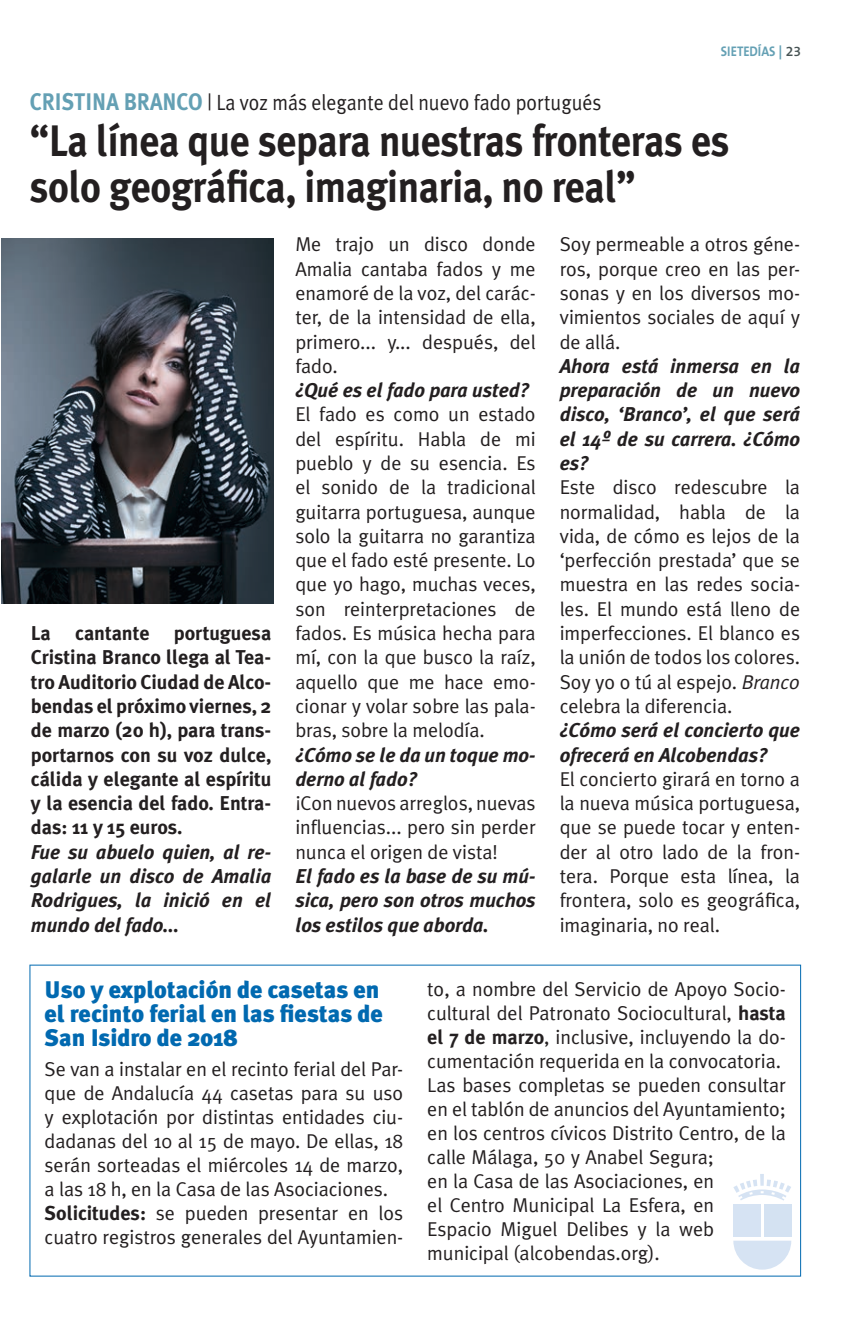
<style>
.page{position:relative;width:846px;height:1321px;background:#fff}
.page>*{position:absolute;margin:0;border:0;box-sizing:border-box;transform-origin:0 0}
.t1{font:700 44px/46px "Meta Plus";letter-spacing:-.01em;color:#231f20;scale:.9 1}
.t2{font:900 24px/24px "Meta Plus";letter-spacing:-.005em;color:#0169b0}
.t3{font:22px "Meta Plus Normal";color:#231f20;scale:.9 1}
.t4{font:20px/24.2px "Meta Plus Normal";letter-spacing:-.005em;color:#231f20;text-align:justify}
.t5{font:italic 700 20px/24.2px "Meta Plus";letter-spacing:-.005em;color:#231f20;text-align:justify}
.t6{font:700 20px/24.2px "Meta Plus";letter-spacing:-.005em;color:#231f20;text-align:justify}
.t7{font:700 14px "The Sans B7";color:#64a0b4;scale:.9 1}
.s1{font-family:"The Sans B6";font-weight:600;color:#475354}
.s2{font-family:"Meta Plus";font-weight:700;font-size:24px;color:#64a0b4}
.s3{font-style:italic}
.s4{font-family:"Meta Plus";font-weight:700}
</style>
<div class="page">
<img style="left:2px;top:238px;width:272px;height:365px">
<svg style="left:29px;top:964px;width:772px;height:312px"></svg>
<div style="left:733px;top:1204px;width:27px;height:32px;background:#d6e3f3"></div>
<svg style="left:760px;top:1173px;width:4px;height:6px"></svg>
<svg style="left:733px;top:1179px;width:58px;height:21px"></svg>
<svg style="left:733px;top:1240px;width:58px;height:29px"></svg>
<div style="left:764px;top:1204px;width:27px;height:32px;background:#d4e2f2"></div>
<p class="t7" style="left:721px;top:44px;width:91px">SIETEDÍAS | <span class="s1">23</span></p>
<p class="t3" style="left:30px;top:89px;width:636px"><span class="s2">CRISTINA BRANCO</span> | La voz más elegante del nuevo fado portugués</p>
<h1 class="t1" style="left:30px;top:117px;width:779px">“La línea que separa nuestras fronteras es solo geográfica, imaginaria, no real”</h1>
<p class="t6" style="left:31px;top:621px;width:242px">La cantante portuguesa Cristina Branco llega al Tea&shy;tro Auditorio Ciudad de Alco&shy;bendas el próximo viernes, 2 de marzo (20 h), para trans&shy;portarnos con su voz dulce, cálida y elegante al espíritu y la esencia del fado. Entra&shy;das: 11 y 15 euros.</p>
<p class="t5" style="left:31px;top:839px;width:242px">Fue su abuelo quien, al re&shy;galarle un disco de Amalia Rodrigues, la inició en el mundo del fado...</p>
<p class="t4" style="left:295px;top:232px;width:242px">Me trajo un disco donde Amalia cantaba fados y me enamoré de la voz, del carác&shy;ter, de la intensidad de ella, primero... y... después, del fado.</p>
<p class="t5" style="left:295px;top:378px;width:236px">¿Qué es el fado para usted?</p>
<p class="t4" style="left:295px;top:402px;width:242px">El fado es como un estado del espíritu. Habla de mi pueblo y de su esencia. Es el sonido de la tradicional guitarra portuguesa, aunque solo la guitarra no garantiza que el fado esté presente. Lo que yo hago, muchas veces, son reinterpretaciones de fados. Es música hecha para mí, con la que busco la raíz, aquello que me hace emo&shy;cionar y volar sobre las pala&shy;bras, sobre la melodía.</p>
<p class="t5" style="left:295px;top:742px;width:242px">¿Cómo se le da un toque mo&shy;derno al fado?</p>
<p class="t4" style="left:295px;top:790px;width:242px">¡Con nuevos arreglos, nuevas influencias... pero sin perder nunca el origen de vista!</p>
<p class="t5" style="left:295px;top:863px;width:242px">El fado es la base de su mú&shy;sica, pero son otros muchos los estilos que aborda.</p>
<p class="t4" style="left:560px;top:232px;width:242px">Soy permeable a otros géne&shy;ros, porque creo en las per&shy;sonas y en los diversos mo&shy;vimientos sociales de aquí y de allá.</p>
<p class="t5" style="left:560px;top:354px;width:242px">Ahora está inmersa en la preparación de un nuevo disco, ‘Branco’, el que será el 14º de su carrera. ¿Cómo es?</p>
<p class="t4" style="left:560px;top:475px;width:242px">Este disco redescubre la normalidad, habla de la vida, de cómo es lejos de la ‘perfección prestada’ que se muestra en las redes socia&shy;les. El mundo está lleno de imperfecciones. El blanco es la unión de todos los colores.<br>Soy yo o tú al espejo. <span class="s3">Branco </span>celebra la diferencia.</p>
<p class="t5" style="left:560px;top:718px;width:242px">¿Cómo será el concierto que ofrecerá en Alcobendas?</p>
<p class="t4" style="left:560px;top:766px;width:242px">El concierto girará en torno a la nueva música portuguesa, que se puede tocar y enten&shy;der al otro lado de la fron&shy;tera. Porque esta línea, la frontera, solo es geográfica, imaginaria, no real.</p>
<p class="t2" style="left:45px;top:977px;width:340px">Uso y explotación de casetas en el recinto ferial en las fiestas de<br>San Isidro de 2018</p>
<p class="t4" style="left:45px;top:1056px;width:360px;text-align:left">Se van a instalar en el recinto ferial del Par&shy;que de Andalucía 44 casetas para su uso y explotación por distintas entidades ciu&shy;dadanas del 10 al 15 de mayo. De ellas, 18 serán sorteadas el miércoles 14 de marzo, a las 18 h, en la Casa de las Asociaciones.<br><span class="s4">Solicitudes:</span> se pueden presentar en los cuatro registros generales del Ayuntamien-</p>
<p class="t4" style="left:427px;top:976px;width:360px;text-align:left">to, a nombre del Servicio de Apoyo Socio&shy;cultural del Patronato Sociocultural, <span class="s4">hasta el 7 de marzo</span>, inclusive, incluyendo la do&shy;cumentación requerida en la convocatoria.<br>Las bases completas se pueden consultar en el tablón de anuncios del Ayuntamiento; en los centros cívicos Distrito Centro, de la calle Málaga, 50 y Anabel Segura;<br>en la Casa de las Asociaciones, en<br>el Centro Municipal La Esfera, en<br>Espacio Miguel Delibes y la web municipal (alcobendas.org).</p>
</div>
